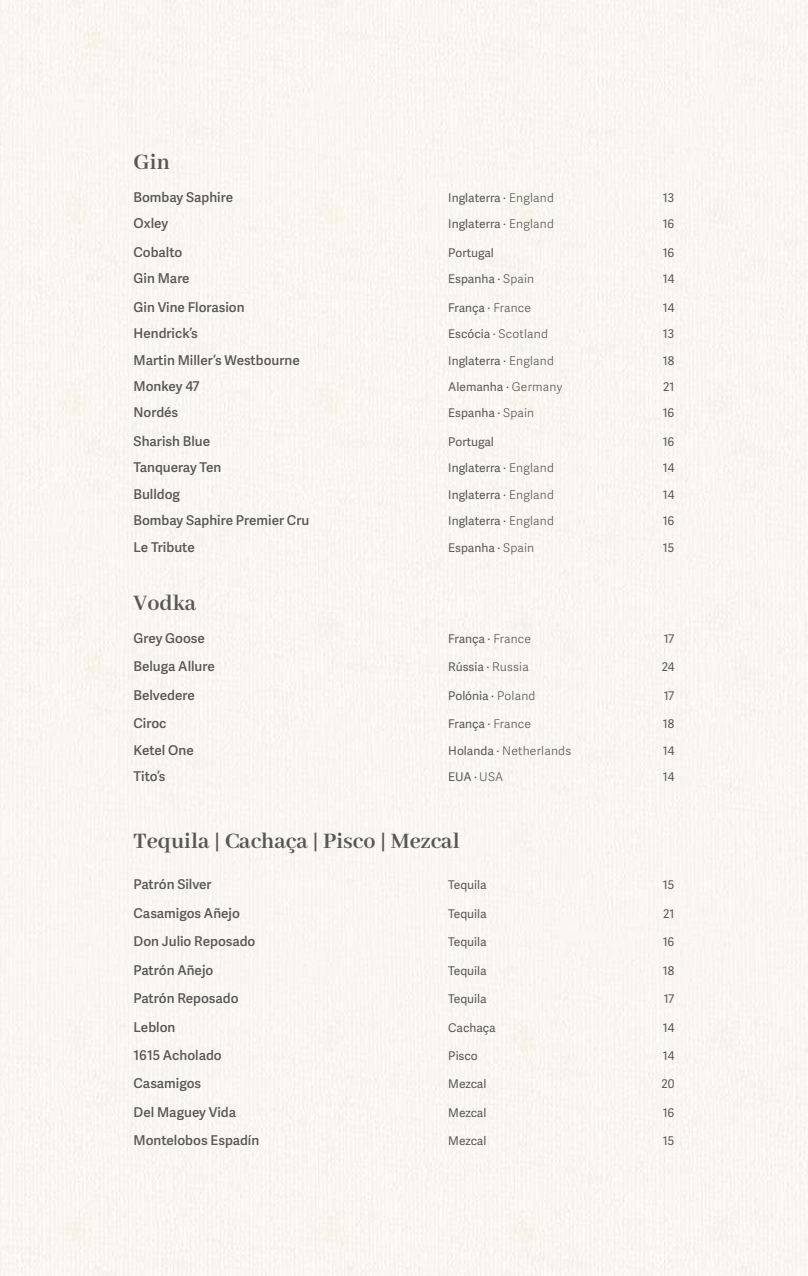
<style>
.page{position:relative;width:808px;height:1276px;background:#fff}
.page>*{position:absolute;margin:0;border:0;box-sizing:border-box;transform-origin:0 0}
.t1{font:700 24px "Abhaya Libre";color:#575756}
.t2{font:600 13.5px "Adelle Sans Devanagari";color:#575756}
.t3{font:12px "Adelle Sans Devanagari";color:#575756}
.t4{font:300 12px "Adelle Sans Devanagari";letter-spacing:.02em;color:#575756}
.s1{font-weight:300}
.s2{font-weight:400}
</style>
<div class="page">
<h1 class="t1" style="left:134px;top:149px;width:38px">Gin</h1>
<p class="t2" style="left:134px;top:189px;width:101px">Bombay Saphire</p>
<p class="t3" style="left:448px;top:189px;width:107px">Inglaterra · <span class="s1">England</span></p>
<p class="t3" style="left:663px;top:189px;width:13px">13</p>
<p class="t2" style="left:134px;top:216px;width:36px">Oxley</p>
<p class="t3" style="left:448px;top:215px;width:107px">Inglaterra · <span class="s1">England</span></p>
<p class="t3" style="left:663px;top:215px;width:13px">16</p>
<p class="t2" style="left:134px;top:244px;width:50px">Cobalto</p>
<p class="t3" style="left:448px;top:243px;width:47px">Portugal</p>
<p class="t3" style="left:663px;top:243px;width:13px">16</p>
<p class="t2" style="left:134px;top:270px;width:58px">Gin Mare</p>
<p class="t3" style="left:448px;top:270px;width:88px">Espanha · <span class="s1">Spain</span></p>
<p class="t3" style="left:663px;top:270px;width:13px">14</p>
<p class="t2" style="left:134px;top:299px;width:113px">Gin Vine Florasion</p>
<p class="t3" style="left:448px;top:298px;width:84px">França · <span class="s1">France</span></p>
<p class="t3" style="left:663px;top:298px;width:13px">14</p>
<p class="t2" style="left:134px;top:325px;width:66px">Hendrick’s</p>
<p class="t3" style="left:448px;top:325px;width:101px">Escócia · <span class="s1">Scotland</span></p>
<p class="t3" style="left:663px;top:325px;width:13px">13</p>
<p class="t2" style="left:134px;top:352px;width:168px">Martin Miller’s Westbourne</p>
<p class="t3" style="left:448px;top:351px;width:107px">Inglaterra · <span class="s1">England</span></p>
<p class="t3" style="left:663px;top:351px;width:13px">18</p>
<p class="t2" style="left:134px;top:378px;width:67px">Monkey 47</p>
<p class="t3" style="left:448px;top:378px;width:116px">Alemanha · <span class="s1">Germany</span></p>
<p class="t3" style="left:663px;top:378px;width:13px">21</p>
<p class="t2" style="left:134px;top:405px;width:46px">Nordés</p>
<p class="t3" style="left:448px;top:404px;width:88px">Espanha · <span class="s1">Spain</span></p>
<p class="t3" style="left:663px;top:404px;width:13px">16</p>
<p class="t2" style="left:134px;top:433px;width:78px">Sharish Blue</p>
<p class="t3" style="left:448px;top:433px;width:47px">Portugal</p>
<p class="t3" style="left:663px;top:433px;width:13px">16</p>
<p class="t2" style="left:134px;top:460px;width:89px">Tanqueray Ten</p>
<p class="t3" style="left:448px;top:459px;width:107px">Inglaterra · <span class="s1">England</span></p>
<p class="t3" style="left:663px;top:459px;width:13px">14</p>
<p class="t2" style="left:134px;top:486px;width:48px">Bulldog</p>
<p class="t3" style="left:448px;top:486px;width:107px">Inglaterra · <span class="s1">England</span></p>
<p class="t3" style="left:663px;top:486px;width:13px">14</p>
<p class="t2" style="left:134px;top:513px;width:177px">Bombay Saphire Premier Cru</p>
<p class="t3" style="left:448px;top:512px;width:107px">Inglaterra · <span class="s1">England</span></p>
<p class="t3" style="left:663px;top:512px;width:13px">16</p>
<p class="t2" style="left:134px;top:539px;width:63px">Le Tribute</p>
<p class="t3" style="left:448px;top:539px;width:88px">Espanha · <span class="s1">Spain</span></p>
<p class="t3" style="left:663px;top:539px;width:13px">15</p>
<h1 class="t1" style="left:134px;top:590px;width:64px">Vodka</h1>
<p class="t2" style="left:134px;top:630px;width:73px">Grey Goose</p>
<p class="t3" style="left:448px;top:629px;width:84px">França · <span class="s1">France</span></p>
<p class="t3" style="left:664px;top:629px;width:12px">17</p>
<p class="t2" style="left:134px;top:658px;width:83px">Beluga Allure</p>
<p class="t3" style="left:448px;top:658px;width:82px">Rússia · <span class="s1">Russia</span></p>
<p class="t3" style="left:662px;top:658px;width:14px">24</p>
<p class="t2" style="left:134px;top:687px;width:63px">Belvedere</p>
<p class="t3" style="left:448px;top:686px;width:89px">Polónia · <span class="s1">Poland</span></p>
<p class="t3" style="left:664px;top:686px;width:12px">17</p>
<p class="t2" style="left:134px;top:715px;width:34px">Ciroc</p>
<p class="t3" style="left:448px;top:715px;width:84px">França · <span class="s1">France</span></p>
<p class="t3" style="left:663px;top:715px;width:13px">18</p>
<p class="t2" style="left:134px;top:742px;width:62px">Ketel One</p>
<p class="t4" style="left:448px;top:742px;width:124px"><span class="s2">Holanda ·</span> Netherlands</p>
<p class="t3" style="left:663px;top:741px;width:13px">14</p>
<p class="t2" style="left:134px;top:768px;width:33px">Tito’s</p>
<p class="t3" style="left:448px;top:768px;width:57px">EUA · <span class="s1">USA</span></p>
<p class="t3" style="left:663px;top:768px;width:13px">14</p>
<h1 class="t1" style="left:134px;top:828px;width:328px">Tequila | Cachaça | Pisco | Mezcal</h1>
<p class="t2" style="left:134px;top:876px;width:80px">Patrón Silver</p>
<p class="t3" style="left:448px;top:876px;width:40px">Tequila</p>
<p class="t3" style="left:663px;top:876px;width:13px">15</p>
<p class="t2" style="left:134px;top:905px;width:108px">Casamigos Añejo</p>
<p class="t3" style="left:448px;top:904px;width:40px">Tequila</p>
<p class="t3" style="left:663px;top:904px;width:13px">21</p>
<p class="t2" style="left:134px;top:933px;width:123px">Don Julio Reposado</p>
<p class="t3" style="left:448px;top:933px;width:40px">Tequila</p>
<p class="t3" style="left:663px;top:933px;width:13px">16</p>
<p class="t2" style="left:134px;top:962px;width:81px">Patrón Añejo</p>
<p class="t3" style="left:448px;top:961px;width:40px">Tequila</p>
<p class="t3" style="left:663px;top:961px;width:13px">18</p>
<p class="t2" style="left:134px;top:990px;width:106px">Patrón Reposado</p>
<p class="t3" style="left:448px;top:990px;width:40px">Tequila</p>
<p class="t3" style="left:664px;top:990px;width:12px">17</p>
<p class="t2" style="left:134px;top:1019px;width:43px">Leblon</p>
<p class="t3" style="left:448px;top:1018px;width:49px">Cachaça</p>
<p class="t3" style="left:663px;top:1018px;width:13px">14</p>
<p class="t2" style="left:134px;top:1047px;width:90px">1615 Acholado</p>
<p class="t3" style="left:448px;top:1047px;width:31px">Pisco</p>
<p class="t3" style="left:663px;top:1047px;width:13px">14</p>
<p class="t2" style="left:134px;top:1076px;width:69px">Casamigos</p>
<p class="t3" style="left:448px;top:1075px;width:40px">Mezcal</p>
<p class="t3" style="left:661px;top:1075px;width:15px">20</p>
<p class="t2" style="left:134px;top:1104px;width:104px">Del Maguey Vida</p>
<p class="t3" style="left:448px;top:1103px;width:40px">Mezcal</p>
<p class="t3" style="left:663px;top:1103px;width:13px">16</p>
<p class="t2" style="left:134px;top:1133px;width:127px">Montelobos Espadín</p>
<p class="t3" style="left:448px;top:1132px;width:40px">Mezcal</p>
<p class="t3" style="left:663px;top:1132px;width:13px">15</p>
</div>
